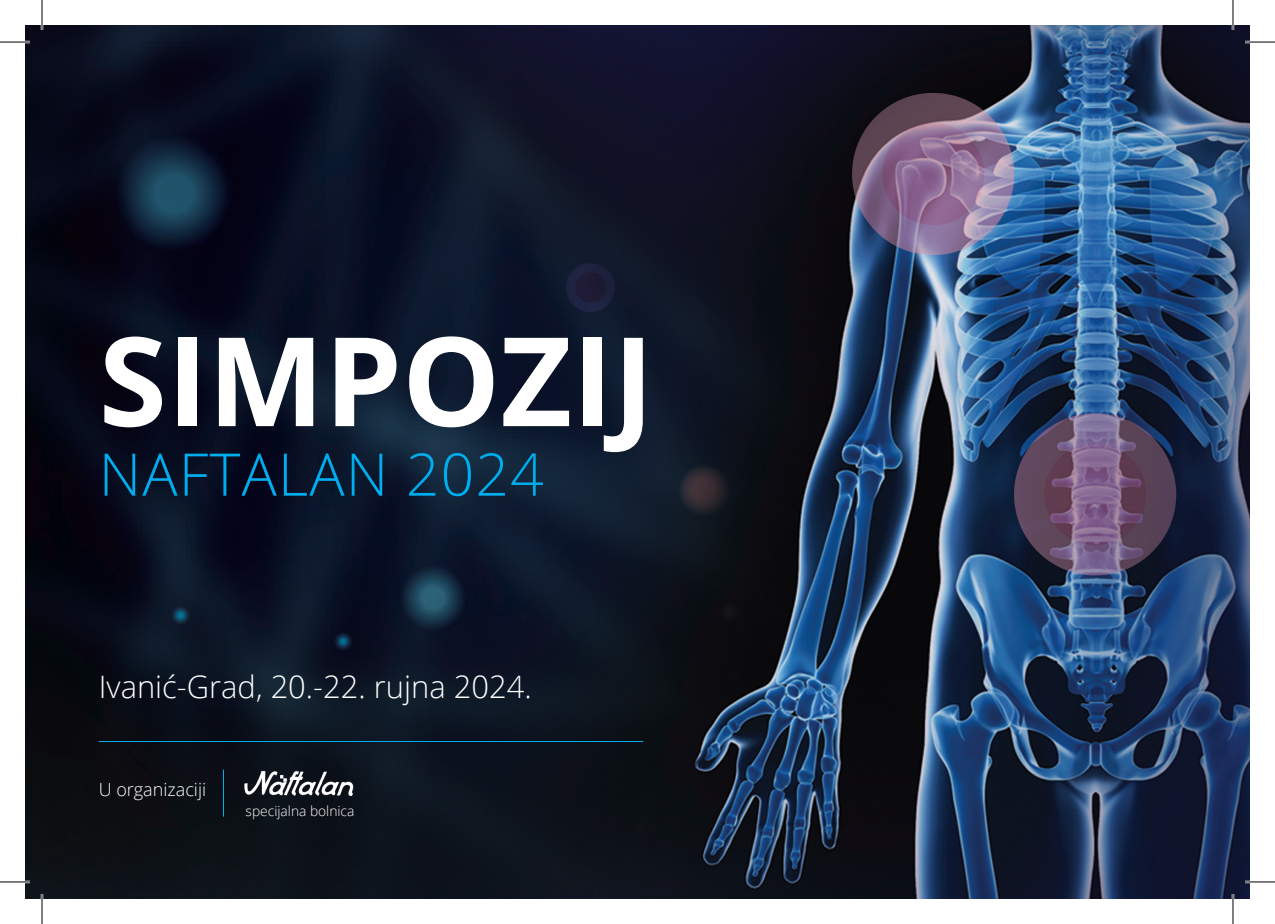
<style>
.page{position:relative;width:1275px;height:924px;background:#fff}
.page>*{position:absolute;margin:0;border:0;box-sizing:border-box;transform-origin:0 0}
.t1{font:700 123.6px "Open Sans";color:#fff}
.t2{font:300 58.8px "Open Sans";letter-spacing:.02em;color:#00aeef}
.t3{font:300 30.8px "Open Sans";color:#fff}
.t4{font:300 18px "Open Sans";color:#fff}
.t5{font:300 13.8px "Open Sans";color:#fff}
</style>
<div class="page">
<img style="left:25px;top:25px;width:1225px;height:873px">
<img style="left:566px;top:263px;width:49px;height:49px">
<img style="left:237px;top:758px;width:121px;height:43px">
<hr style="left:223px;top:769px;width:1px;height:47px;background:#00aeef">
<hr style="left:99px;top:740px;width:544px;height:1px;background:#00aeef">
<hr style="left:0;top:41px;width:30px;height:2px;background:#fff">
<hr style="left:1245px;top:41px;width:30px;height:2px;background:#fff">
<hr style="left:0;top:880px;width:30px;height:2px;background:#fff">
<hr style="left:1245px;top:880px;width:30px;height:2px;background:#fff">
<hr style="left:41px;top:0;width:2px;height:30px;background:#fff">
<hr style="left:41px;top:893px;width:2px;height:30px;background:#fff">
<hr style="left:1231px;top:0;width:3px;height:30px;background:#fff">
<hr style="left:1231px;top:893px;width:3px;height:30px;background:#fff">
<hr style="left:0;top:42px;width:30px;height:1px;background:#000">
<hr style="left:1245px;top:42px;width:30px;height:1px;background:#000">
<hr style="left:0;top:881px;width:30px;height:1px;background:#000">
<hr style="left:1245px;top:881px;width:30px;height:1px;background:#000">
<hr style="left:42px;top:0;width:1px;height:30px;background:#000">
<hr style="left:42px;top:893px;width:1px;height:30px;background:#000">
<hr style="left:1232px;top:0;width:1px;height:30px;background:#000">
<hr style="left:1232px;top:893px;width:1px;height:30px;background:#000">
<p class="t1" style="left:99px;top:294px;width:556px">SIMPOZIJ</p>
<p class="t2" style="left:99px;top:434px;width:446px">NAFTALAN 2024</p>
<p class="t3" style="left:99px;top:665px;width:434px">Ivanić-Grad, 20.-22. rujna 2024.</p>
<p class="t4" style="left:99px;top:777px;width:109px">U organizaciji</p>
<p class="t5" style="left:246px;top:800px;width:110px">specijalna bolnica</p>
</div>
